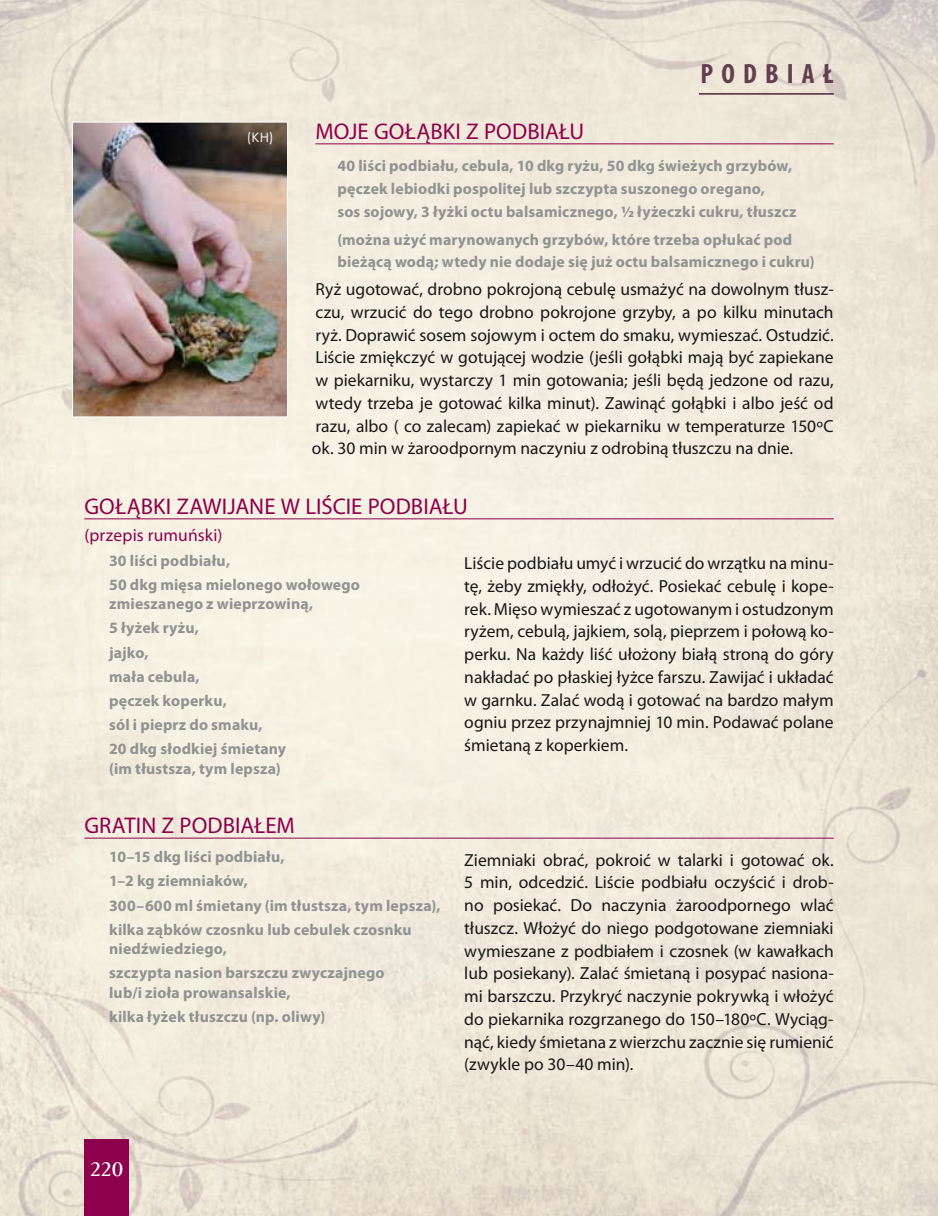
<style>
.page{position:relative;width:938px;height:1216px;background:#fff}
.page>*{position:absolute;margin:0;border:0;box-sizing:border-box;transform-origin:0 0}
.t1{font:700 condensed 28px "Myriad Pro";color:#633f4f}
.t2{font:22.75px "Myriad Pro";letter-spacing:.005em;color:#8d004b}
.t3{font:700 22.75px "Ameri Garmnd EU";color:#fff}
.t4{font:17.5px/22.8px "Myriad Pro";color:#181716;text-align:justify}
.t5{font:17.5px "Myriad Pro";letter-spacing:.01em;color:#8d004b}
.t6{font:700 15.75px/24.2px "Myriad Pro";letter-spacing:.01em;color:#919291}
.t7{font:14px "Futura TEE";color:#fff}
</style>
<div class="page">
<img style="left:0;top:0;width:938px;height:1215px">
<img style="left:74px;top:124px;width:212px;height:291px">
<div style="left:72px;top:122px;width:216px;height:295px;border:1px solid #fff"></div>
<hr style="left:315px;top:143px;width:518px;height:1px;background:#8d004b">
<hr style="left:84px;top:518px;width:749px;height:1px;background:#8d004b">
<hr style="left:84px;top:837px;width:749px;height:1px;background:#8d004b">
<hr style="left:699px;top:93px;width:134px;height:2px;background:#633f4f">
<div style="left:84px;top:1138px;width:45px;height:77px;background:#8d004b"></div>
<h1 class="t1" style="left:700px;top:58px;width:135px">PODBIA Ł</h1>
<h2 class="t2" style="left:315px;top:117px;width:270px">MOJE GOŁĄBKI Z PODBIAŁU</h2>
<p class="t6" style="left:337px;top:155px;width:460px;line-height:22.8px">40 liści podbiału, cebula, 10 dkg ryżu, 50 dkg świeżych grzybów, pęczek lebiodki pospolitej lub szczypta suszonego oregano,<br>sos sojowy, 3 łyżki octu balsamicznego, ½ łyżeczki cukru, tłuszcz</p>
<p class="t6" style="left:337px;top:228px;width:478px;line-height:22.8px">(można użyć marynowanych grzybów, które trzeba opłukać pod bieżącą wodą; wtedy nie dodaje się już octu balsamicznego i cukru)</p>
<p class="t4" style="left:312px;top:277px;width:523px">Ryż ugotować, drobno pokrojoną cebulę usmażyć na dowolnym tłusz&shy;czu, wrzucić do tego drobno pokrojone grzyby, a po kilku minutach ryż. Doprawić sosem sojowym i octem do smaku, wymieszać. Ostudzić.<br>Liście zmiękczyć w gotującej wodzie (jeśli gołąbki mają być zapiekane w piekarniku, wystarczy 1 min gotowania; jeśli będą jedzone od razu, wtedy trzeba je gotować kilka minut). Zawinąć gołąbki i albo jeść od razu, albo ( co zalecam) zapiekać w piekarniku w temperaturze 150ºC ok. 30 min w żaroodpornym naczyniu z odrobiną tłuszczu na dnie.</p>
<h2 class="t2" style="left:84px;top:492px;width:385px">GOŁĄBKI ZAWIJANE W LIŚCIE PODBIAŁU</h2>
<p class="t5" style="left:84px;top:524px;width:140px">(przepis rumuński)</p>
<p class="t6" style="left:109px;top:548px;width:252px">30 liści podbiału,<br>50 dkg mięsa mielonego wołowego</p>
<p class="t6" style="left:109px;top:592px;width:206px">zmieszanego z wieprzowiną,<br>5 łyżek ryżu,<br>jajko,<br>mała cebula,<br>pęczek koperku,<br>sól i pieprz do smaku,<br>20 dkg słodkiej śmietany</p>
<p class="t6" style="left:109px;top:756px;width:173px">(im tłustsza, tym lepsza)</p>
<p class="t7" style="left:247px;top:129px;width:27px">(KH)</p>
<p class="t4" style="left:464px;top:551px;width:371px">Liście podbiału umyć i wrzucić do wrzątku na minu&shy;tę, żeby zmiękły, odłożyć. Posiekać cebulę i kope&shy;rek. Mięso wymieszać z ugotowanym i ostudzonym ryżem, cebulą, jajkiem, solą, pieprzem i połową ko&shy;perku. Na każdy liść ułożony białą stroną do góry nakładać po płaskiej łyżce farszu. Zawijać i układać w garnku. Zalać wodą i gotować na bardzo małym ogniu przez przynajmniej 10 min. Podawać polane śmietaną z koperkiem.</p>
<h2 class="t2" style="left:84px;top:811px;width:212px">GRATIN Z PODBIAŁEM</h2>
<p class="t6" style="left:109px;top:845px;width:333px">10–15 dkg liści podbiału,<br>1–2 kg ziemniaków,<br>300–600 ml śmietany (im tłustsza, tym lepsza), kilka ząbków czosnku lub cebulek czosnku</p>
<p class="t6" style="left:109px;top:936px;width:277px">niedźwiedziego,<br>szczypta nasion barszczu zwyczajnego</p>
<p class="t6" style="left:109px;top:980px;width:218px">lub/i zioła prowansalskie, kilka łyżek tłuszczu (np. oliwy)</p>
<p class="t4" style="left:464px;top:848px;width:371px">Ziemniaki obrać, pokroić w talarki i gotować ok.<br>5 min, odcedzić. Liście podbiału oczyścić i drob&shy;no posiekać. Do naczynia żaroodpornego wlać tłuszcz. Włożyć do niego podgotowane ziemniaki wymieszane z podbiałem i czosnek (w kawałkach lub posiekany). Zalać śmietaną i posypać nasiona&shy;mi barszczu. Przykryć naczynie pokrywką i włożyć do piekarnika rozgrzanego do 150–180ºC. Wyciąg&shy;nąć, kiedy śmietana z wierzchu zacznie się rumienić (zwykle po 30–40 min).</p>
<h2 class="t3" style="left:90px;top:1155px;width:35px">220</h2>
</div>
